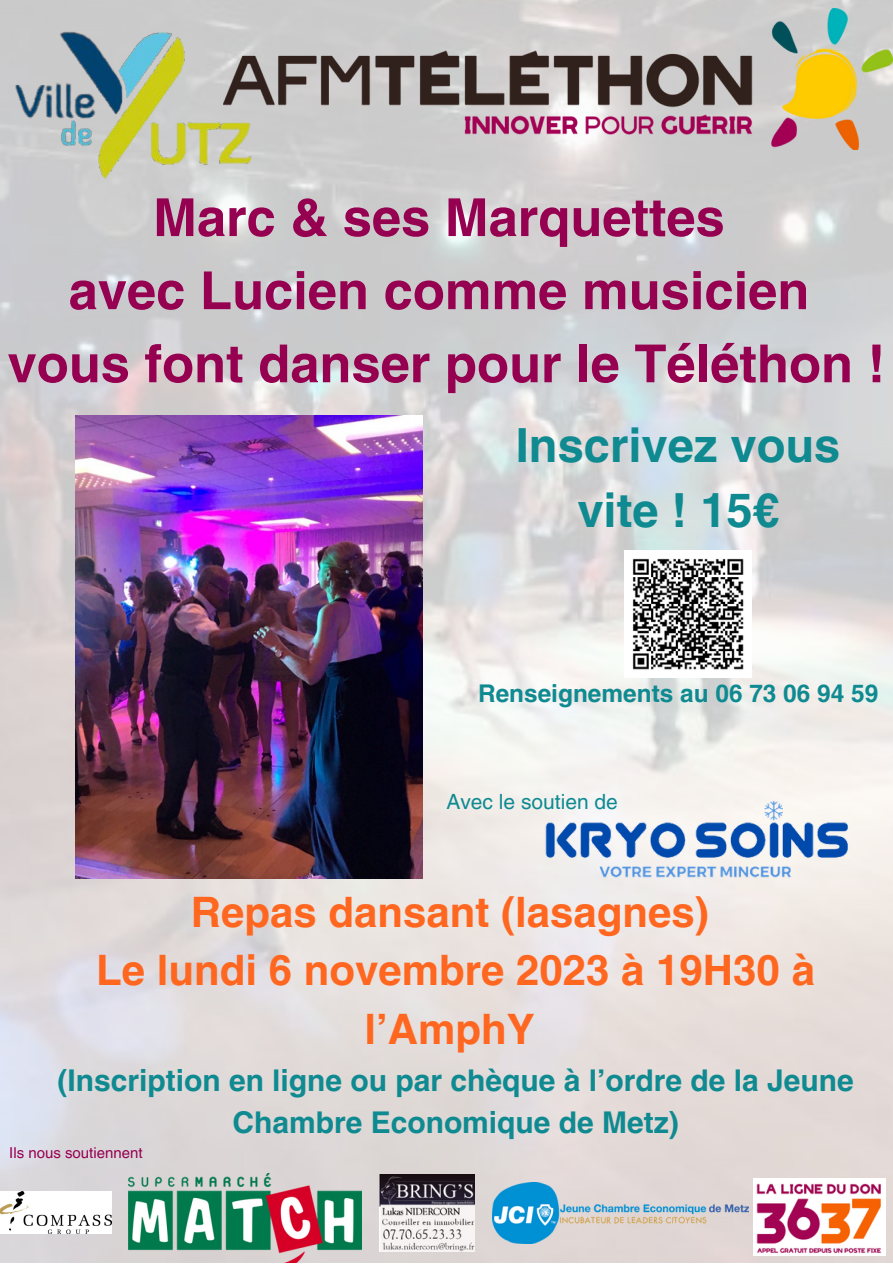
<style>
.page{position:relative;width:893px;height:1264px;background:#fff}
.page>*{position:absolute;margin:0;border:0;box-sizing:border-box;transform-origin:0 0}
.t1{font:700 52.5px "Helvetica LT Pro";color:#960051}
.t2{font:700 47.1px/65.2px "Helvetica LT Pro";color:#0f8a91;text-align:center}
.t3{font:700 42px/58.5px "Helvetica LT Pro";color:#ff6720;text-align:center}
.t4{font:700 30px/41.5px "Helvetica LT Pro";color:#0f8a91;text-align:center}
.t5{font:700 24.45px "Helvetica LT Pro";color:#0f8a91}
.t6{font:21px "Helvetica LT Pro";color:#0f8a91}
.t7{font:15px "Helvetica LT Pro";color:#960051}
</style>
<div class="page">
<img style="left:0;top:0;width:892px;height:1262px">
<img style="left:0;top:0;width:275px;height:239px">
<img style="left:753px;top:1177px;width:132px;height:78px">
<img style="left:223px;top:9px;width:669px;height:140px">
<img style="left:75px;top:415px;width:348px;height:463px">
<img style="left:624px;top:550px;width:127px;height:127px">
<img style="left:492px;top:1182px;width:256px;height:61px">
<img style="left:535px;top:677px;width:320px;height:320px">
<img style="left:129px;top:1173px;width:232px;height:89px">
<img style="left:0;top:1191px;width:111px;height:42px">
<img style="left:379px;top:1174px;width:96px;height:76px">
<p class="t1" style="left:153px;top:198px;width:573px">Marc &amp; ses Marquettes</p>
<p class="t1" style="left:69px;top:271px;width:742px">avec Lucien comme musicien</p>
<p class="t1" style="left:7px;top:344px;width:879px">vous font danser pour le Téléthon !</p>
<p class="t2" style="left:516px;top:417px;width:326px">Inscrivez vous vite ! 15€</p>
<p class="t5" style="left:478px;top:684px;width:402px">Renseignements au 06 73 06 94 59</p>
<p class="t6" style="left:446px;top:794px;width:173px">Avec le soutien de</p>
<p class="t3" style="left:191px;top:886px;width:519px">Repas dansant (lasagnes)</p>
<p class="t3" style="left:96px;top:945px;width:720px">Le lundi 6 novembre 2023 à 19H30 à l’AmphY</p>
<p class="t4" style="left:57px;top:1062px;width:797px">(Inscription en ligne ou par chèque à l’ordre de la Jeune<br>Chambre Economique de Metz)</p>
<p class="t7" style="left:9px;top:1147px;width:135px">Ils nous soutiennent</p>
</div>
